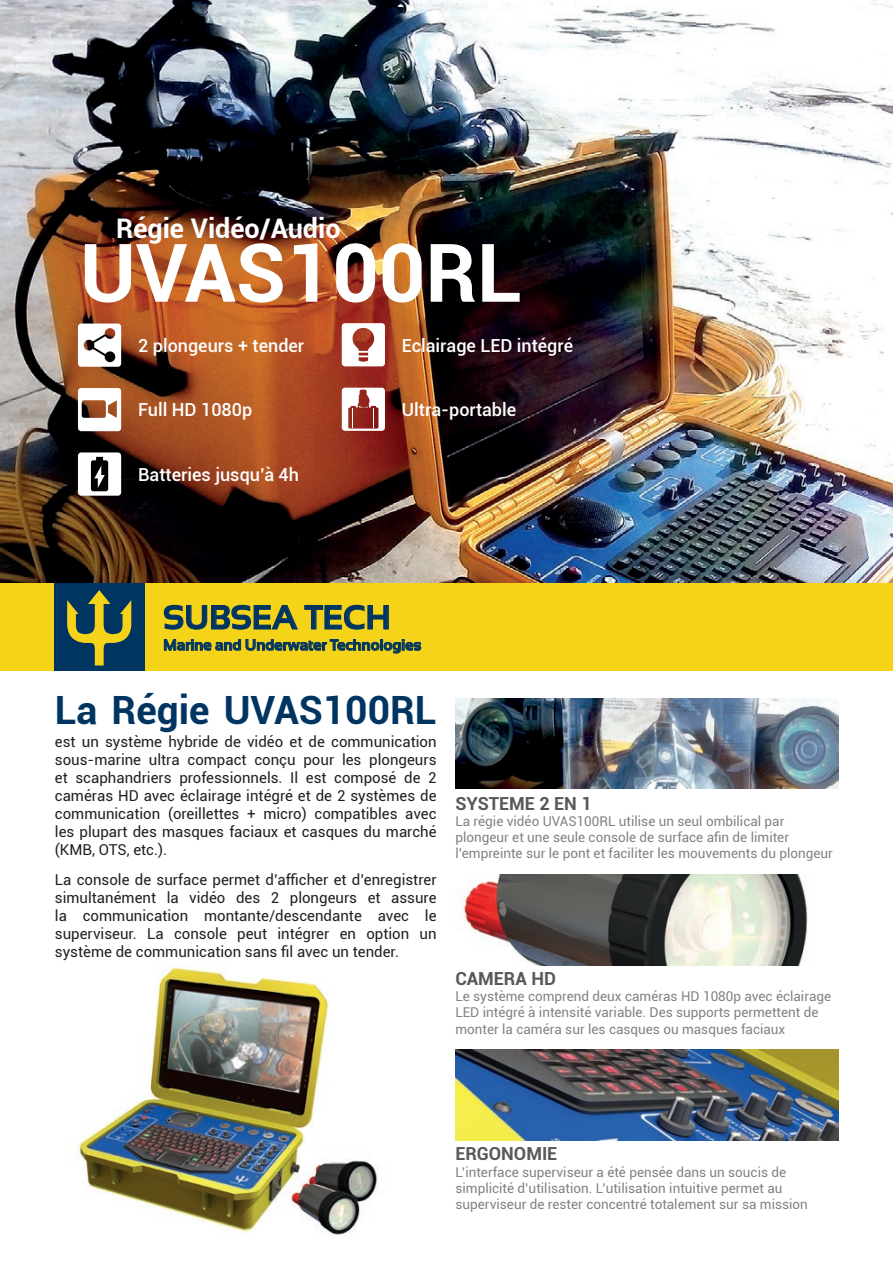
<style>
.page{position:relative;width:893px;height:1263px;background:#fff}
.page>*{position:absolute;margin:0;border:0;box-sizing:border-box;transform-origin:0 0}
.t1{font:700 81px "Roboto";color:#fff}
.t2{font:700 39px "Roboto";color:#003562}
.t3{font:700 33.45px "ST Sansation";color:#003562}
.t4{font:700 27px "Roboto";color:#fff}
.t5{font:500 18px "Roboto";color:#fff}
.t6{font:700 18px "Roboto";color:#57585a}
.t7{font:700 15.3px "ST Sansation";color:#003562}
.t8{font:15px/18px "Roboto";color:#231f20;text-align:justify}
.t9{font:13.5px/16.2px "Roboto";color:#808285}
</style>
<div class="page">
<img style="left:0;top:0;width:893px;height:583px">
<div style="left:0;top:583px;width:893px;height:88px;background:#f4d318"></div>
<svg style="left:164px;top:639px;width:257px;height:14px"></svg>
<svg style="left:163px;top:604px;width:226px;height:26px"></svg>
<div style="left:54px;top:583px;width:90px;height:88px;background:#003562"></div>
<svg style="left:67px;top:590px;width:64px;height:75px"></svg>
<svg style="left:342px;top:323px;width:43px;height:43px"></svg>
<svg style="left:78px;top:452px;width:43px;height:44px"></svg>
<svg style="left:78px;top:324px;width:43px;height:43px"></svg>
<svg style="left:342px;top:388px;width:43px;height:43px"></svg>
<svg style="left:78px;top:388px;width:43px;height:43px"></svg>
<img style="left:455px;top:698px;width:384px;height:91px">
<img style="left:463px;top:874px;width:345px;height:91px">
<img style="left:455px;top:1049px;width:384px;height:91px">
<img style="left:77px;top:967px;width:301px;height:270px">
<h3 class="t4" style="left:116px;top:210px;width:226px">Régie Vidéo/Audio</h3>
<h1 class="t1" style="left:80px;top:216px;width:443px">UVAS100RL</h1>
<p class="t5" style="left:138px;top:333px;width:168px">2 plongeurs + tender</p>
<p class="t5" style="left:402px;top:332px;width:173px">Eclairage LED intégré</p>
<p class="t5" style="left:138px;top:397px;width:116px">Full HD 1080p</p>
<p class="t5" style="left:138px;top:462px;width:162px">Batteries jusqu’à 4h</p>
<p class="t5" style="left:402px;top:397px;width:116px">Ultra-portable</p>
<h3 class="t3" style="left:163px;top:599px;width:229px">SUBSEA TECH</h3>
<p class="t7" style="left:163px;top:636px;width:259px">Marine and Underwater Technologies</p>
<h2 class="t2" style="left:55px;top:683px;width:383px">La Régie UVAS100RL</h2>
<p class="t8" style="left:55px;top:732px;width:383px">est un système hybride de vidéo et de communication sous-marine ultra compact conçu pour les plongeurs et scaphandriers professionnels. Il est composé de 2 caméras HD avec éclairage intégré et de 2 systèmes de communication (oreillettes + micro) compatibles avec les plupart des masques faciaux et casques du marché (KMB, OTS, etc.).</p>
<p class="t8" style="left:55px;top:870px;width:383px">La console de surface permet d’afficher et d’enregistrer simultanément la vidéo des 2 plongeurs et assure la communication montante/descendante avec le superviseur. La console peut intégrer en option un système de communication sans fil avec un tender.</p>
<p class="t6" style="left:455px;top:791px;width:138px">SYSTEME 2 EN 1</p>
<p class="t9" style="left:455px;top:812px;width:379px">La régie vidéo UVAS100RL utilise un seul ombilical par plongeur et une seule console de surface afin de limiter l’empreinte sur le pont et faciliter les mouvements du plongeur</p>
<p class="t6" style="left:455px;top:966px;width:102px">CAMERA HD</p>
<p class="t9" style="left:455px;top:988px;width:377px">Le système comprend deux caméras HD 1080p avec éclairage<br>LED intégré à intensité variable. Des supports permettent de monter la caméra sur les casques ou masques faciaux</p>
<p class="t6" style="left:455px;top:1141px;width:103px">ERGONOMIE</p>
<p class="t9" style="left:455px;top:1163px;width:354px">L’interface superviseur a été pensée dans un soucis de simplicité d’utilisation. L’utilisation intuitive permet au superviseur de rester concentré totalement sur sa mission</p>
</div>
